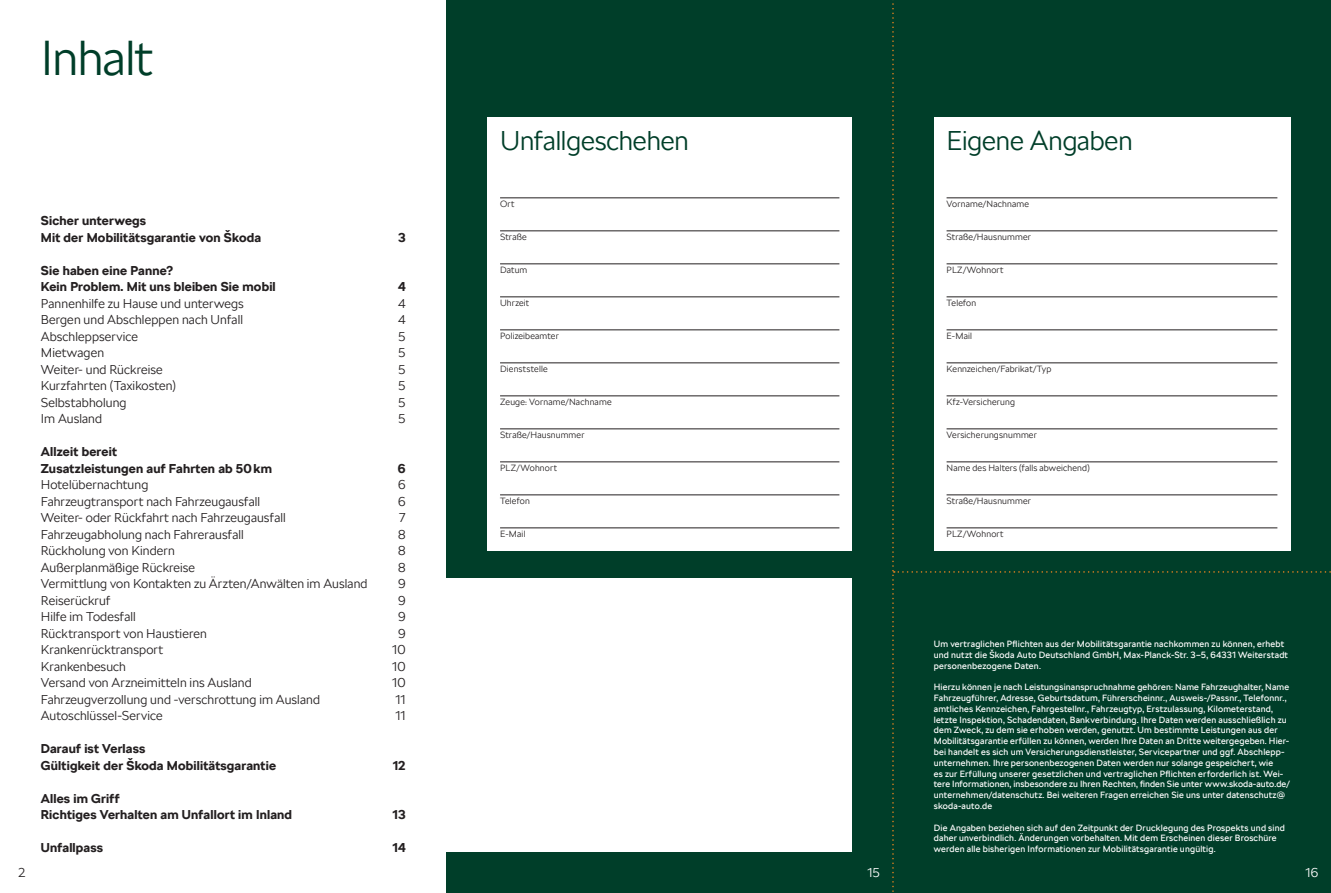
<style>
.page{position:relative;width:1331px;height:893px;background:#fff}
.page>*{position:absolute;margin:0;border:0;box-sizing:border-box;transform-origin:0 0}
.t1{font:300 48.75px "SKODA Next";letter-spacing:-.01em;color:#003e29}
.t2{font:300 27px "SKODA Next";letter-spacing:-.005em;color:#003e29}
.t3{font:300 12.75px "SKODA Next";letter-spacing:.01em;color:#231f20}
.t4{font:700 12.75px/16.5px "SKODA Next";letter-spacing:.015em;color:#231f20}
.t5{font:300 12.75px "SKODA Next";color:#fff}
.t6{font:9px/10.8px "SKODA Next";letter-spacing:.015em;color:#fff}
.t7{font:300 9px "SKODA Next";letter-spacing:.02em;color:#231f20}
</style>
<div class="page">
<div style="left:446px;top:0;width:885px;height:893px;background:#003e29"></div>
<div style="left:487px;top:117px;width:365px;height:434px;background:#fff"></div>
<hr style="left:500px;top:198px;width:339px;height:1px;background:#231f20">
<hr style="left:500px;top:231px;width:339px;height:1px;background:#231f20">
<hr style="left:500px;top:264px;width:339px;height:1px;background:#231f20">
<hr style="left:500px;top:297px;width:339px;height:1px;background:#231f20">
<hr style="left:500px;top:330px;width:339px;height:1px;background:#231f20">
<hr style="left:500px;top:363px;width:339px;height:1px;background:#231f20">
<hr style="left:500px;top:396px;width:339px;height:1px;background:#231f20">
<hr style="left:500px;top:429px;width:339px;height:1px;background:#231f20">
<hr style="left:500px;top:462px;width:339px;height:1px;background:#231f20">
<hr style="left:500px;top:495px;width:339px;height:1px;background:#231f20">
<hr style="left:500px;top:528px;width:339px;height:1px;background:#231f20">
<div style="left:446px;top:578px;width:406px;height:274px;background:#fff"></div>
<svg style="left:892px;top:0;width:439px;height:892px"></svg>
<h1 class="t1" style="left:41px;top:30px;width:114px">Inhalt</h1>
<h3 class="t4" style="left:41px;top:212px;width:222px">Sicher unterwegs<br>Mit der Mobilitätsgarantie von Škoda</h3>
<h3 class="t4" style="left:41px;top:262px;width:236px">Sie haben eine Panne?<br>Kein Problem. Mit uns bleiben Sie mobil</h3>
<h3 class="t4" style="left:398px;top:229px;width:9px">3</h3>
<h3 class="t4" style="left:398px;top:278px;width:9px">4</h3>
<h3 class="t3" style="left:41px;top:296px;width:204px">Pannenhilfe zu Hause und unterwegs</h3>
<h3 class="t3" style="left:398px;top:296px;width:9px">4</h3>
<h3 class="t3" style="left:41px;top:312px;width:204px">Bergen und Abschleppen nach Unfall</h3>
<h3 class="t3" style="left:398px;top:312px;width:9px">4</h3>
<h3 class="t3" style="left:41px;top:329px;width:99px">Abschleppservice</h3>
<h3 class="t3" style="left:398px;top:329px;width:9px">5</h3>
<h3 class="t3" style="left:41px;top:345px;width:65px">Mietwagen</h3>
<h3 class="t3" style="left:398px;top:345px;width:9px">5</h3>
<h3 class="t3" style="left:41px;top:362px;width:123px">Weiter- und Rückreise</h3>
<h3 class="t3" style="left:398px;top:362px;width:9px">5</h3>
<h3 class="t3" style="left:41px;top:378px;width:137px">Kurzfahrten (Taxikosten)</h3>
<h3 class="t3" style="left:398px;top:378px;width:9px">5</h3>
<h3 class="t3" style="left:41px;top:395px;width:87px">Selbstabholung</h3>
<h3 class="t3" style="left:398px;top:395px;width:9px">5</h3>
<h3 class="t3" style="left:41px;top:411px;width:63px">Im Ausland</h3>
<h3 class="t3" style="left:398px;top:411px;width:9px">5</h3>
<h3 class="t4" style="left:41px;top:443px;width:233px">Allzeit bereit<br>Zusatzleistungen auf Fahrten ab 50 km</h3>
<h3 class="t4" style="left:398px;top:460px;width:9px">6</h3>
<h3 class="t3" style="left:41px;top:477px;width:109px">Hotelübernachtung</h3>
<h3 class="t3" style="left:398px;top:477px;width:9px">6</h3>
<h3 class="t3" style="left:41px;top:494px;width:221px">Fahrzeugtransport nach Fahrzeugausfall</h3>
<h3 class="t3" style="left:398px;top:494px;width:9px">6</h3>
<h3 class="t3" style="left:41px;top:510px;width:246px">Weiter- oder Rückfahrt nach Fahrzeugausfall</h3>
<h3 class="t3" style="left:399px;top:510px;width:8px">7</h3>
<h3 class="t3" style="left:41px;top:527px;width:205px">Fahrzeugabholung nach Fahrerausfall</h3>
<h3 class="t3" style="left:398px;top:527px;width:9px">8</h3>
<h3 class="t3" style="left:41px;top:543px;width:136px">Rückholung von Kindern</h3>
<h3 class="t3" style="left:398px;top:543px;width:9px">8</h3>
<h3 class="t3" style="left:41px;top:560px;width:156px">Außerplanmäßige Rückreise</h3>
<h3 class="t3" style="left:398px;top:560px;width:9px">8</h3>
<h3 class="t3" style="left:41px;top:576px;width:328px">Vermittlung von Kontakten zu Ärzten/Anwälten im Ausland</h3>
<h3 class="t3" style="left:398px;top:576px;width:9px">9</h3>
<h3 class="t3" style="left:41px;top:593px;width:71px">Reiserückruf</h3>
<h3 class="t3" style="left:398px;top:593px;width:9px">9</h3>
<h3 class="t3" style="left:41px;top:609px;width:97px">Hilfe im Todesfall</h3>
<h3 class="t3" style="left:398px;top:609px;width:9px">9</h3>
<h3 class="t3" style="left:41px;top:626px;width:167px">Rücktransport von Haustieren</h3>
<h3 class="t3" style="left:398px;top:626px;width:9px">9</h3>
<h3 class="t3" style="left:41px;top:642px;width:124px">Krankenrücktransport</h3>
<h3 class="t3" style="left:392px;top:642px;width:15px">10</h3>
<h3 class="t3" style="left:41px;top:659px;width:87px">Krankenbesuch</h3>
<h3 class="t3" style="left:392px;top:659px;width:15px">10</h3>
<h3 class="t3" style="left:41px;top:675px;width:212px">Versand von Arzneimitteln ins Ausland</h3>
<h3 class="t3" style="left:392px;top:675px;width:15px">10</h3>
<h3 class="t3" style="left:41px;top:692px;width:281px">Fahrzeugverzollung und -verschrottung im Ausland</h3>
<h3 class="t3" style="left:395px;top:692px;width:12px">11</h3>
<h3 class="t3" style="left:41px;top:708px;width:123px">Autoschlüssel-Service</h3>
<h3 class="t3" style="left:395px;top:708px;width:12px">11</h3>
<h3 class="t4" style="left:41px;top:740px;width:237px">Darauf ist Verlass<br>Gültigkeit der Škoda Mobilitätsgarantie</h3>
<h3 class="t4" style="left:393px;top:757px;width:14px">12</h3>
<h3 class="t4" style="left:41px;top:790px;width:253px">Alles im Griff<br>Richtiges Verhalten am Unfallort im Inland</h3>
<h3 class="t4" style="left:393px;top:806px;width:15px">13</h3>
<h3 class="t4" style="left:41px;top:839px;width:64px">Unfallpass</h3>
<h3 class="t4" style="left:393px;top:839px;width:15px">14</h3>
<h2 class="t2" style="left:500px;top:125px;width:190px">Unfallgeschehen</h2>
<p class="t7" style="left:500px;top:198px;width:16px">Ort</p>
<p class="t7" style="left:500px;top:231px;width:28px">Straße</p>
<p class="t7" style="left:500px;top:264px;width:29px">Datum</p>
<p class="t7" style="left:500px;top:297px;width:31px">Uhrzeit</p>
<p class="t7" style="left:500px;top:330px;width:60px">Polizeibeamter</p>
<p class="t7" style="left:500px;top:363px;width:49px">Dienststelle</p>
<p class="t7" style="left:500px;top:396px;width:113px">Zeuge: Vorname/Nachname</p>
<p class="t7" style="left:500px;top:429px;width:86px">Straße/Hausnummer</p>
<p class="t7" style="left:500px;top:462px;width:58px">PLZ/Wohnort</p>
<p class="t7" style="left:500px;top:495px;width:31px">Telefon</p>
<p class="t7" style="left:500px;top:528px;width:27px">E-Mail</p>
<h2 class="t2" style="left:946px;top:125px;width:188px">Eigene Angaben</h2>
<p class="t7" style="left:946px;top:198px;width:84px">Vorname/Nachname</p>
<p class="t7" style="left:946px;top:231px;width:86px">Straße/Hausnummer</p>
<p class="t7" style="left:946px;top:264px;width:58px">PLZ/Wohnort</p>
<p class="t7" style="left:946px;top:297px;width:31px">Telefon</p>
<p class="t7" style="left:946px;top:330px;width:27px">E-Mail</p>
<p class="t7" style="left:946px;top:363px;width:106px">Kennzeichen/Fabrikat/Typ</p>
<p class="t7" style="left:946px;top:396px;width:70px">Kfz-Versicherung</p>
<p class="t7" style="left:946px;top:429px;width:92px">Versicherungsnummer</p>
<p class="t7" style="left:946px;top:462px;width:145px">Name des Halters (falls abweichend)</p>
<p class="t7" style="left:946px;top:495px;width:86px">Straße/Hausnummer</p>
<p class="t7" style="left:946px;top:528px;width:58px">PLZ/Wohnort</p>
<p class="t6" style="left:934px;top:638px;width:356px">Um vertraglichen Pflichten aus der Mobilitätsgarantie nachkommen zu können, erhebt und nutzt die Škoda Auto Deutschland GmbH, Max-Planck-Str. 3–5, 64331 Weiterstadt personenbezogene Daten.</p>
<p class="t6" style="left:934px;top:682px;width:357px">Hierzu können je nach Leistungsinanspruchnahme gehören: Name Fahrzeughalter, Name Fahrzeugführer, Adresse, Geburtsdatum, Führerscheinnr., Ausweis-/Passnr., Telefonnr., amtliches Kennzeichen, Fahrgestellnr., Fahrzeugtyp, Erstzulassung, Kilometerstand, letzte In spek tion, Schadendaten, Bankverbindung. Ihre Daten werden aus schließlich zu dem Zweck, zu dem sie erhoben werden, genutzt. Um bestimmte Leistungen aus der Mobi li täts garantie erfüllen zu können, werden Ihre Daten an Dritte weitergegeben. Hier - bei handelt es sich um Versicherungsdienstleister, Servicepartner und ggf. Abschlepp&shy;unter nehmen. Ihre personenbezogenen Daten werden nur solange gespeichert, wie<br>es zur Er füllung unserer gesetzlichen und vertraglichen Pflichten erforderlich ist. Wei - tere Infor ma tionen, insbesondere zu Ihren Rechten, finden Sie unter www.skoda-auto.de/ unternehmen/datenschutz. Bei weiteren Fragen erreichen Sie uns unter datenschutz@ skoda-auto.de</p>
<p class="t6" style="left:934px;top:822px;width:353px">Die Angaben beziehen sich auf den Zeitpunkt der Drucklegung des Prospekts und sind daher unver bindlich. Änderungen vorbehalten. Mit dem Erscheinen dieser Broschüre werden alle bisherigen Informationen zur Mobilitätsgarantie ungültig.</p>
<h3 class="t3" style="left:18px;top:865px;width:9px">2</h3>
<h3 class="t5" style="left:867px;top:865px;width:14px">15</h3>
<h3 class="t5" style="left:1305px;top:865px;width:14px">16</h3>
</div>
